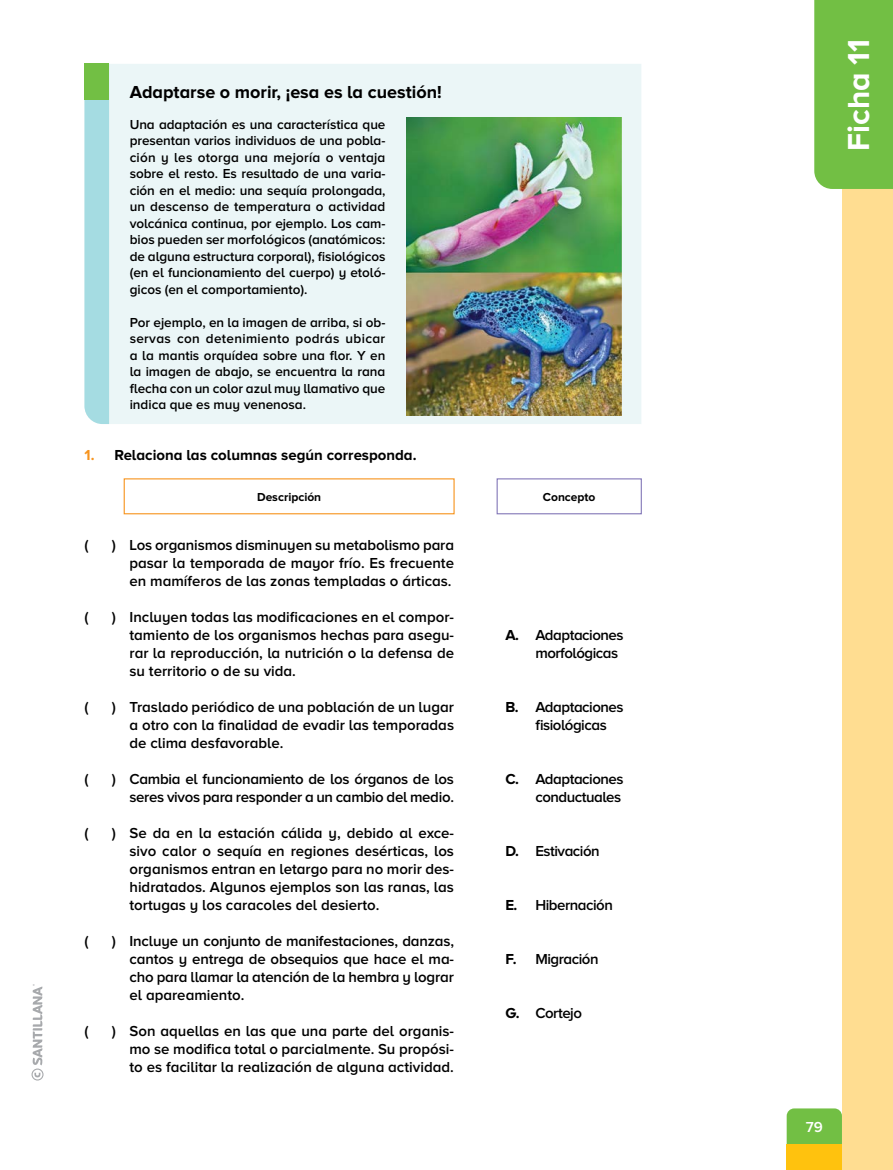
<style>
.page{position:relative;width:893px;height:1170px;background:#fff}
.page>*{position:absolute;margin:0;border:0;box-sizing:border-box;transform-origin:0 0}
.t1{font:700 31.5px "Proxima Nova A";color:#fff}
.t2{font:700 18px "Proxima Nova A";color:#000}
.t3{font:600 15px/18px "Proxima Nova A";color:#000;text-align:justify}
.t4{font:600 15px/18px "Proxima Nova A";letter-spacing:-.03em;color:#000}
.t5{font:600 15px/18px "Proxima Nova A";letter-spacing:-.02em;color:#000;text-align:right}
.t6{font:700 15px "Proxima Nova A";color:#000}
.t7{font:600 15px "Proxima Nova A";color:#fff}
.t8{font:600 13.5px/16.5px "Proxima Nova A";letter-spacing:-.005em;color:#000;text-align:justify}
.t9{font:700 12px "Proxima Nova A";color:#000}
.s1{color:#f7941e}
.s2{font-weight:700}
</style>
<div class="page">
<div style="left:787px;top:1108px;width:55px;height:36px;background:#72bf44"></div>
<div style="left:787px;top:1144px;width:55px;height:25px;background:#ffc20e"></div>
<div style="left:842px;top:0;width:51px;height:1169px;background:#ffdd91"></div>
<div style="left:814px;top:0;width:79px;height:189px;background:#72bf44"></div>
<div style="left:124px;top:478px;width:331px;height:36px;border:1px solid #f7941e"></div>
<div style="left:497px;top:478px;width:145px;height:36px;border:1px solid #8378b8"></div>
<div style="left:109px;top:64px;width:532px;height:360px;background:#ebf6f7"></div>
<div style="left:84px;top:100px;width:25px;height:324px;background:#a5dce2"></div>
<div style="left:84px;top:64px;width:25px;height:36px;background:#72bf44"></div>
<img style="left:407px;top:118px;width:215px;height:297px">
<svg style="left:32px;top:984px;width:12px;height:96px"></svg>
<p class="t2" style="left:130px;top:82px;width:313px">Adaptarse o morir, ¡esa es la cuestión!</p>
<p class="t8" style="left:130px;top:115px;width:257px">Una adaptación es una característica que presentan varios individuos de una pobla&shy;ción y les otorga una mejoría o ventaja sobre el resto. Es resultado de una varia&shy;ción en el medio: una sequía prolongada, un descenso de temperatura o actividad volcánica continua, por ejemplo. Los cam&shy;bios pueden ser morfológicos (anatómicos: de alguna estructura corporal), fisiológicos (en el funcionamiento del cuerpo) y etoló&shy;gicos (en el comportamiento).</p>
<p class="t8" style="left:130px;top:313px;width:257px">Por ejemplo, en la imagen de arriba, si ob&shy;servas con detenimiento podrás ubicar a la mantis orquídea sobre una flor. Y en la imagen de abajo, se encuentra la rana flecha con un color azul muy llamativo que indica que es muy venenosa.</p>
<p class="t6" style="left:84px;top:446px;width:334px"><span class="s1">1.</span> Relaciona las columnas según corresponda.</p>
<p class="t9" style="left:257px;top:490px;width:66px">Descripción</p>
<p class="t9" style="left:543px;top:490px;width:54px">Concepto</p>
<p class="t3" style="left:84px;top:536px;width:6px">(</p>
<p class="t3" style="left:129px;top:536px;width:326px;text-indent:-18px">) Los organismos disminuyen su metabolismo para pasar la temporada de mayor frío. Es frecuente en mamíferos de las zonas templadas o árticas.</p>
<p class="t3" style="left:84px;top:608px;width:6px">(</p>
<p class="t3" style="left:129px;top:608px;width:326px;text-indent:-18px">) Incluyen todas las modificaciones en el compor&shy;tamiento de los organismos hechas para asegu&shy;rar la reproducción, la nutrición o la defensa de su territorio o de su vida.</p>
<p class="t3" style="left:84px;top:698px;width:6px">(</p>
<p class="t3" style="left:129px;top:698px;width:326px;text-indent:-18px">) Traslado periódico de una población de un lugar a otro con la finalidad de evadir las temporadas de clima desfavorable.</p>
<p class="t3" style="left:84px;top:770px;width:6px">(</p>
<p class="t5" style="left:112px;top:770px;width:344px">) Cambia el funcionamiento de los órganos de los seres vivos para responder a un cambio del medio.</p>
<p class="t3" style="left:84px;top:824px;width:6px">(</p>
<p class="t3" style="left:129px;top:824px;width:326px;text-indent:-18px">) Se da en la estación cálida y, debido al exce&shy;sivo calor o sequía en regiones desérticas, los organismos entran en letargo para no morir des&shy;hidratados. Algunos ejemplos son las ranas, las tortugas y los caracoles del desierto.</p>
<p class="t3" style="left:84px;top:932px;width:6px">(</p>
<p class="t3" style="left:129px;top:932px;width:326px;text-indent:-18px">) Incluye un conjunto de manifestaciones, danzas, cantos y entrega de obsequios que hace el ma&shy;cho para llamar la atención de la hembra y lograr el apareamiento.</p>
<p class="t3" style="left:84px;top:1022px;width:6px">(</p>
<p class="t3" style="left:129px;top:1022px;width:326px;text-indent:-18px">) Son aquellas en las que una parte del organis&shy;mo se modifica total o parcialmente. Su propósi&shy;to es facilitar la realización de alguna actividad.</p>
<p class="t4" style="left:535px;top:626px;width:90px;text-indent:-30px"><span class="s2">A.</span> Adaptaciones morfológicas</p>
<p class="t4" style="left:535px;top:698px;width:90px;text-indent:-30px"><span class="s2">B.</span> Adaptaciones fisiológicas</p>
<p class="t4" style="left:505px;top:770px;width:120px;text-align:right"><span class="s2">C.</span> Adaptaciones conductuales</p>
<p class="t4" style="left:505px;top:842px;width:96px"><span class="s2">D.</span> Estivación</p>
<p class="t4" style="left:505px;top:896px;width:109px"><span class="s2">E.</span> Hibernación</p>
<p class="t4" style="left:505px;top:950px;width:95px"><span class="s2">F.</span> Migración</p>
<p class="t4" style="left:505px;top:1004px;width:78px"><span class="s2">G.</span> Cortejo</p>
<h1 class="t1" style="left:841px;top:151px;width:114px;rotate:-90deg">Ficha 11</h1>
<p class="t7" style="left:806px;top:1118px;width:18px">79</p>
</div>
